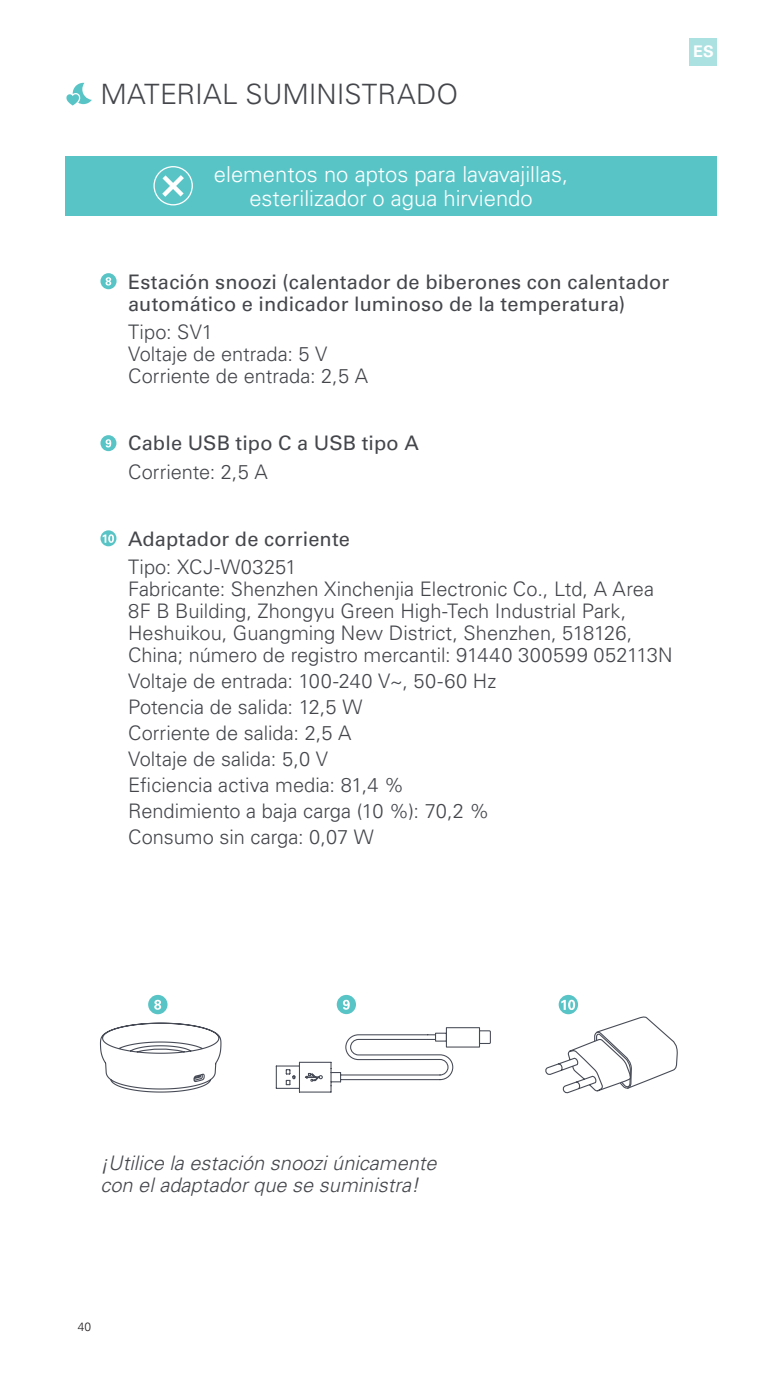
<style>
.page{position:relative;width:783px;height:1384px;background:#fff}
.page>*{position:absolute;margin:0;border:0;box-sizing:border-box;transform-origin:0 0}
.t1{font:300 28px "Univers LT Pro 45";color:#44464b}
.t2{font:300 22px/24px "Univers LT Pro 45";color:#fff;text-align:center}
.t3{font:300 20px/22px "Univers LT Pro 45";color:#44464b}
.t4{font:20px/22px "Univers LT Std";letter-spacing:.005em;color:#44464b}
.t5{font:italic 300 20px/22px "Univers LT Pro 45";color:#44464b}
.t6{font:700 16px "Univers LT Std";color:#fff}
.t7{font:300 12px "Univers LT Pro 45";color:#231f20}
</style>
<div class="page">
<div style="left:65px;top:156px;width:652px;height:59px;background:#59c4c6"></div>
<svg style="left:153px;top:166px;width:40px;height:39px"></svg>
<svg style="left:100px;top:273px;width:16px;height:16px"></svg>
<svg style="left:100px;top:435px;width:16px;height:16px"></svg>
<svg style="left:100px;top:530px;width:16px;height:16px"></svg>
<svg style="left:99px;top:1022px;width:123px;height:71px"></svg>
<svg style="left:148px;top:994px;width:19px;height:20px"></svg>
<svg style="left:275px;top:1027px;width:216px;height:66px"></svg>
<svg style="left:336px;top:994px;width:20px;height:20px"></svg>
<svg style="left:545px;top:994px;width:133px;height:100px"></svg>
<svg style="left:66px;top:83px;width:26px;height:22px"></svg>
<div style="left:689px;top:38px;width:28px;height:27px;background:#ace1e2"></div>
<h1 class="t1" style="left:100px;top:75px;width:359px">MATERIAL SUMINISTRADO</h1>
<p class="t2" style="left:214px;top:161px;width:355px">elementos no aptos para lavavajillas, esterilizador o agua hirviendo</p>
<p class="t6" style="left:693px;top:42px;width:22px">ES</p>
<p class="t4" style="left:128px;top:270px;width:542px">Estación snoozi (calentador de biberones con calentador automático e indicador luminoso de la temperatura)</p>
<p class="t3" style="left:128px;top:320px;width:241px">Tipo: SV1<br>Voltaje de entrada: 5 V<br>Corriente de entrada: 2,5 A</p>
<p class="t4" style="left:128px;top:432px;width:292px">Cable USB tipo C a USB tipo A</p>
<p class="t3" style="left:128px;top:460px;width:141px">Corriente: 2,5 A</p>
<p class="t4" style="left:128px;top:527px;width:223px">Adaptador de corriente</p>
<p class="t3" style="left:128px;top:555px;width:546px">Tipo: XCJ-W03251<br>Fabricante: Shenzhen Xinchenjia Electronic Co., Ltd, A Area 8F B Building, Zhongyu Green High-Tech Industrial Park, Heshuikou, Guangming New District, Shenzhen, 518126, China; número de registro mercantil: 91440 300599 052113N</p>
<p class="t3" style="left:128px;top:667px;width:369px;line-height:26px">Voltaje de entrada: 100-240 V~, 50-60 Hz<br>Potencia de salida: 12,5 W<br>Corriente de salida: 2,5 A<br>Voltaje de salida: 5,0 V<br>Eficiencia activa media: 81,4 %<br>Rendimiento a baja carga (10 %): 70,2 %<br>Consumo sin carga: 0,07 W</p>
<p class="t5" style="left:100px;top:1151px;width:338px">¡Utilice la estación snoozi únicamente con el adaptador que se suministra!</p>
<p class="t7" style="left:78px;top:1318px;width:15px">40</p>
</div>
